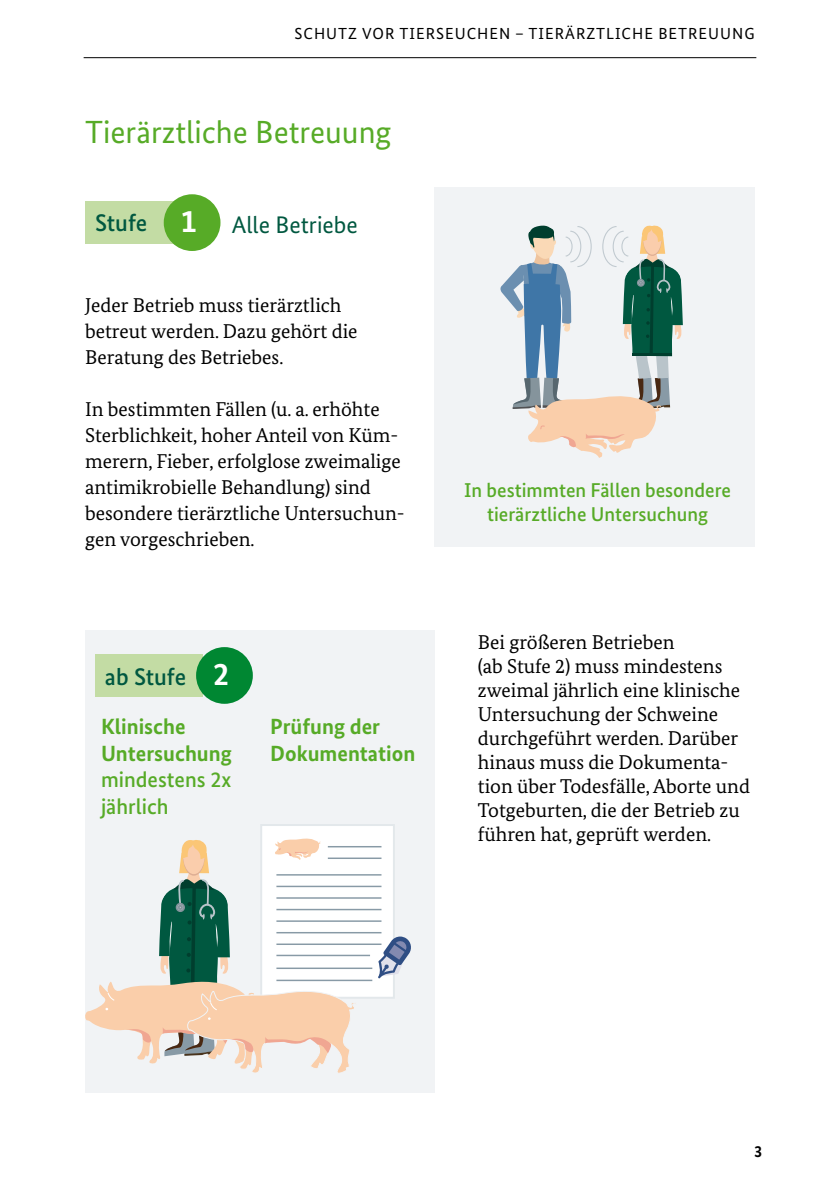
<style>
.page{position:relative;width:840px;height:1191px;background:#fff}
.page>*{position:absolute;margin:0;border:0;box-sizing:border-box;transform-origin:0 0}
.t1{font:32px "Bundes Sans";color:#57ab27}
.t2{font:24px "Bundes Sans";color:#005840}
.t3{font:500 24px "Bundes Sans";color:#005840}
.t4{font:700 22px/26.4px "Bundes Sans";color:#57ab27}
.t5{font:20px/24px "Bundes Serif";color:#000}
.t6{font:500 20px/24px "Bundes Sans";color:#57ab27;text-align:center}
.t7{font:700 16.4px "Bundes Sans";color:#000}
.t8{font:16px "Bundes Sans";letter-spacing:.06em;color:#000}
.s1{font-weight:500}
.s2{font-weight:700;font-size:32px;color:#fff}
</style>
<div class="page">
<div style="left:434px;top:187px;width:320px;height:359px;background:#f1f3f5"></div>
<hr style="left:84px;top:57px;width:672px;height:1px;background:#000">
<div style="left:85px;top:630px;width:349px;height:462px;background:#f1f3f5"></div>
<div style="left:85px;top:201px;width:108px;height:43px;background:#c3dca4"></div>
<div style="left:164px;top:194px;width:56px;height:57px;background:#57ab27;border-radius:50%"></div>
<div style="left:260px;top:824px;width:134px;height:174px;background:#fff;border:2px solid #e3e8eb"></div>
<hr style="left:276px;top:874px;width:105px;height:1px;background:#889aa6">
<hr style="left:327px;top:846px;width:54px;height:1px;background:#889aa6">
<hr style="left:276px;top:897px;width:105px;height:1px;background:#889aa6">
<hr style="left:276px;top:943px;width:105px;height:2px;background:#889aa6">
<hr style="left:276px;top:954px;width:94px;height:2px;background:#889aa6">
<hr style="left:276px;top:967px;width:96px;height:2px;background:#889aa6">
<hr style="left:276px;top:979px;width:96px;height:2px;background:#889aa6">
<hr style="left:276px;top:885px;width:105px;height:2px;background:#889aa6">
<hr style="left:327px;top:857px;width:54px;height:2px;background:#889aa6">
<hr style="left:276px;top:920px;width:105px;height:2px;background:#889aa6">
<hr style="left:276px;top:908px;width:105px;height:2px;background:#889aa6">
<hr style="left:276px;top:932px;width:105px;height:1px;background:#889aa6">
<svg style="left:378px;top:936px;width:33px;height:42px"></svg>
<div style="left:95px;top:654px;width:108px;height:42px;background:#c3dca4"></div>
<div style="left:196px;top:647px;width:57px;height:57px;background:#008732;border-radius:50%"></div>
<svg style="left:85px;top:834px;width:272px;height:239px"></svg>
<svg style="left:500px;top:225px;width:183px;height:233px"></svg>
<p class="t8" style="left:294px;top:24px;width:461px">SCHUTZ VOR TIERSEUCHEN – TIERÄRZTLICHE BETREUUNG</p>
<h1 class="t1" style="left:85px;top:113px;width:308px">Tierärztliche Betreuung</h1>
<h2 class="t2" style="left:95px;top:210px;width:264px"><span class="s1">Stufe</span> <span class="s2">1</span> Alle Betriebe</h2>
<p class="t5" style="left:85px;top:292px;width:274px;line-height:26px">Jeder Betrieb muss tierärztlich betreut werden. Dazu gehört die<br>Beratung des Betriebes.</p>
<p class="t5" style="left:85px;top:396px;width:321px;line-height:26px">In bestimmten Fällen (u. a. erhöhte Sterblichkeit, hoher Anteil von Küm&shy;merern, Fieber, erfolglose zweimalige antimikrobielle Behandlung) sind besondere tierärztliche Untersuchun&shy;gen vorgeschrieben.</p>
<h2 class="t3" style="left:105px;top:662px;width:126px">ab Stufe <span class="s2">2</span></h2>
<p class="t4" style="left:101px;top:713px;width:132px">Klinische<br>Untersuchung <span class="s1">mindestens 2x jährlich</span></p>
<p class="t4" style="left:270px;top:713px;width:147px">Prüfung der<br>Dokumentation</p>
<p class="t6" style="left:464px;top:478px;width:268px">In bestimmten Fällen besondere tierärztliche Untersuchung</p>
<p class="t5" style="left:477px;top:630px;width:273px">Bei größeren Betrieben<br>(ab Stufe 2) muss mindestens zweimal jährlich eine klinische<br>Untersuchung der Schweine durchgeführt werden. Darüber hinaus muss die Dokumenta&shy;tion über Todesfälle, Aborte und<br>Totgeburten, die der Betrieb zu führen hat, geprüft werden.</p>
<p class="t7" style="left:753px;top:1141px;width:10px">3</p>
</div>
